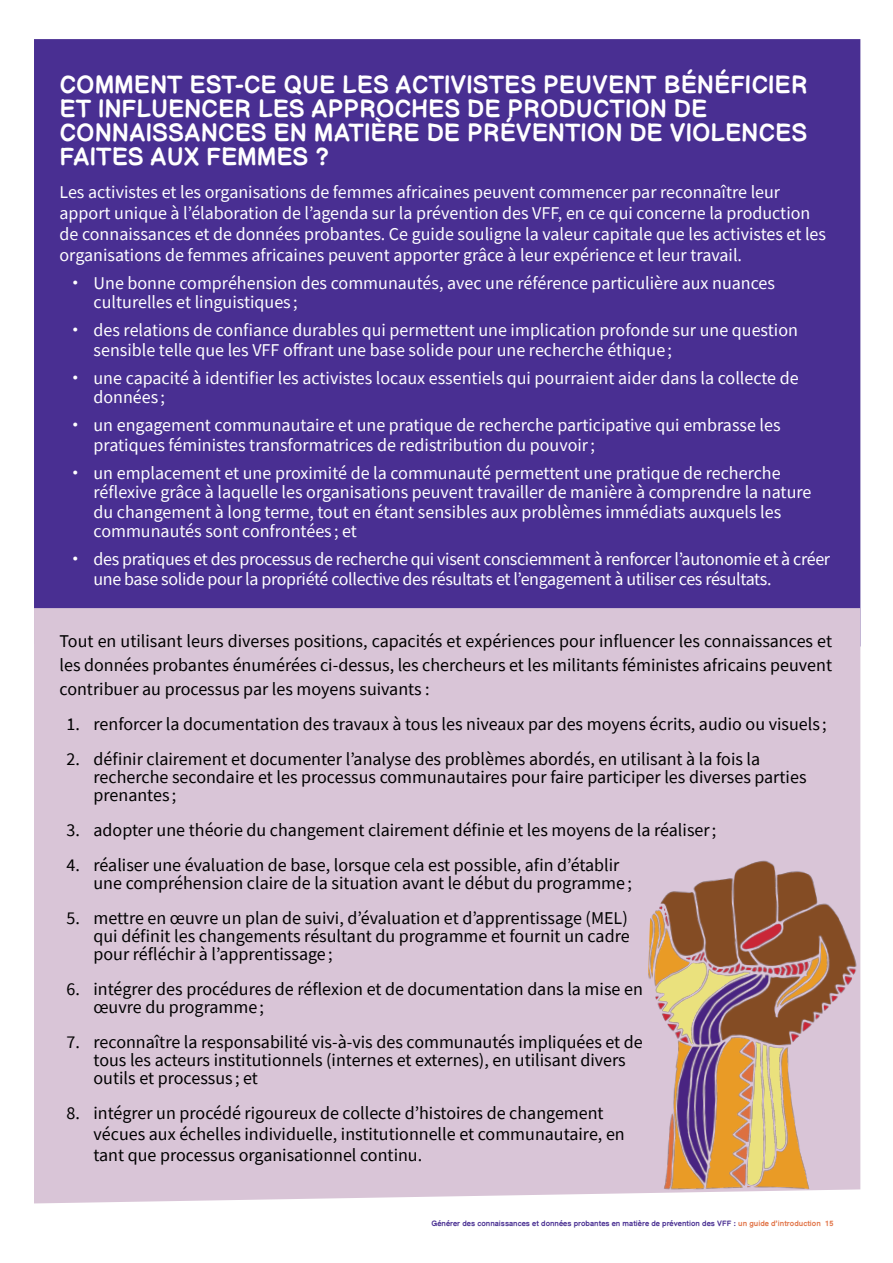
<style>
.page{position:relative;width:893px;height:1263px;background:#fff}
.page>*{position:absolute;margin:0;border:0;box-sizing:border-box;transform-origin:0 0}
.t1{font:500 24px/24px "Comic Helvetic";color:#fff}
.t2{font:18px/18px "Source Sans Pro";color:#000}
.t3{font:18px/19.5px "Source Sans Pro";color:#fff}
.t4{font:18px/19.5px "Source Sans Pro";letter-spacing:-.02em;color:#fff}
.t5{font:500 7.5px "Comic Helvetic";color:#492f92}
.s1{font-family:"Helvetica"}
.s2{color:#e17447}
</style>
<div class="page">
<div style="left:34px;top:39px;width:826px;height:569px;background:#492f92"></div>
<div style="left:34px;top:608px;width:826px;height:595px;background:#d9c5d7"></div>
<img style="left:640px;top:856px;width:221px;height:347px">
<h1 class="t1" style="left:60px;top:70px;width:750px">COMMENT EST-CE QUE LES ACTIVISTES PEUVENT BÉNÉFICIER ET INFLUENCER LES APPROCHES DE PRODUCTION DE CONNAISSANCES EN MATIÈRE DE PRÉVENTION DE VIOLENCES FAITES AUX FEMMES ?</h1>
<p class="t3" style="left:60px;top:181px;width:768px;line-height:21px">Les activistes et les organisations de femmes africaines peuvent commencer par reconnaître leur apport unique à l’élaboration de l’agenda sur la prévention des VFF, en ce qui concerne la production de connaissances et de données probantes. Ce guide souligne la valeur capitale que les activistes et les organisations de femmes africaines peuvent apporter grâce à leur expérience et leur travail.</p>
<p class="t3" style="left:94px;top:273px;width:683px;text-indent:-21px"><span class="s1">•</span> Une bonne compréhension des communautés, avec une référence particulière aux nuances culturelles et linguistiques ;</p>
<p class="t3" style="left:94px;top:320px;width:706px;text-indent:-21px"><span class="s1">•</span> des relations de confiance durables qui permettent une implication profonde sur une question sensible telle que les VFF offrant une base solide pour une recherche éthique ;</p>
<p class="t3" style="left:94px;top:368px;width:707px;text-indent:-21px"><span class="s1">•</span> une capacité à identifier les activistes locaux essentiels qui pourraient aider dans la collecte de données ;</p>
<p class="t3" style="left:94px;top:415px;width:689px;text-indent:-21px"><span class="s1">•</span> un engagement communautaire et une pratique de recherche participative qui embrasse les pratiques féministes transformatrices de redistribution du pouvoir;</p>
<p class="t3" style="left:94px;top:463px;width:719px;text-indent:-21px"><span class="s1">•</span> un emplacement et une proximité de la communauté permettent une pratique de recherche réflexive grâce à laquelle les organisations peuvent travailler de manière à comprendre la nature du changement à long terme, tout en étant sensibles aux problèmes immédiats auxquels les communautés sont confrontées ; et</p>
<p class="t4" style="left:94px;top:549px;width:738px;text-indent:-21px"><span class="s1">•</span> des pratiques et des processus de recherche qui visent consciemment à renforcer l’autonomie et à créer une base solide pour la propriété collective des résultats et l’engagement à utiliser ces résultats.</p>
<p class="t2" style="left:60px;top:629px;width:774px;line-height:24px;text-align:justify">Tout en utilisant leurs diverses positions, capacités et expériences pour influencer les connaissances et les données probantes énumérées ci-dessus, les chercheurs et les militants féministes africains peuvent contribuer au processus par les moyens suivants :</p>
<p class="t2" style="left:67px;top:715px;width:762px">1. renforcer la documentation des travaux à tous les niveaux par des moyens écrits, audio ou visuels ;</p>
<p class="t2" style="left:94px;top:750px;width:714px;text-indent:-27px">2. définir clairement et documenter l’analyse des problèmes abordés, en utilisant à la fois la recherche secondaire et les processus communautaires pour faire participer les diverses parties prenantes ;</p>
<p class="t2" style="left:67px;top:821px;width:651px">3. adopter une théorie du changement clairement définie et les moyens de la réaliser;</p>
<p class="t2" style="left:94px;top:856px;width:540px;text-indent:-27px">4. réaliser une évaluation de base, lorsque cela est possible, afin d’établir une compréhension claire de la situation avant le début du programme ;</p>
<p class="t2" style="left:94px;top:909px;width:538px;text-align:justify;text-indent:-27px">5. mettre en œuvre un plan de suivi, d’évaluation et d’apprentissage (MEL) qui définit les changements résultant du programme et fournit un cadre pour réfléchir à l’apprentissage ;</p>
<p class="t2" style="left:94px;top:980px;width:551px;text-indent:-27px">6. intégrer des procédures de réflexion et de documentation dans la mise en œuvre du programme ;</p>
<p class="t2" style="left:94px;top:1033px;width:551px;text-indent:-27px">7. reconnaître la responsabilité vis-à-vis des communautés impliquées et de tous les acteurs institutionnels (internes et externes), en utilisant divers outils et processus ; et</p>
<p class="t2" style="left:94px;top:1103px;width:533px;line-height:21px;text-indent:-27px">8. intégrer un procédé rigoureux de collecte d’histoires de changement vécues aux échelles individuelle, institutionnelle et communautaire, en tant que processus organisationnel continu.</p>
<p class="t5" style="left:431px;top:1216px;width:404px">Générer des connaissances et données probantes en matière de prévention des VFF : <span class="s2">un guide d’introduction 15</span></p>
</div>
